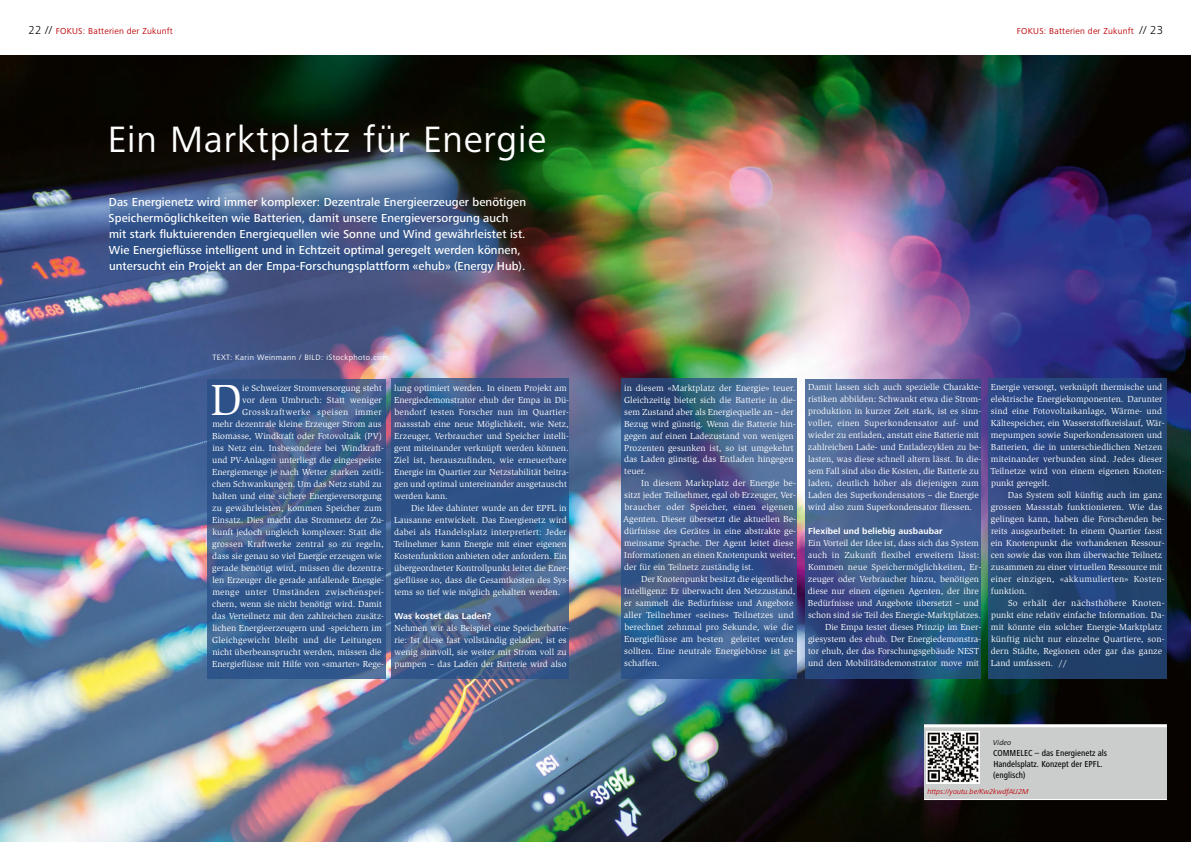
<style>
.page{position:relative;width:1191px;height:842px;background:#fff}
.page>*{position:absolute;margin:0;border:0;box-sizing:border-box;transform-origin:0 0}
.t1{font:44.8px "Slimbach Std";color:#fff}
.t2{font:38px "Frutiger Next Pro";letter-spacing:.025em;color:#fff}
.t3{font:500 12px/16px "Frutiger Next Pro";letter-spacing:.005em;color:#fff}
.t4{font:9px/12px "Slimbach Std";color:#fff}
.t5{font:500 condensed 9px/11px "Frutiger Next Pro";color:#000}
.t6{font:9px "Frutiger Next Pro";letter-spacing:.025em;color:#c00609}
.t7{font:700 9px "Frutiger Next Pro";letter-spacing:.01em;color:#fff}
.t8{font:8px "Frutiger Next Pro";letter-spacing:.05em;color:#fff}
.t9{font:italic 7.5px "Frutiger Next Pro";color:#c00609}
.t10{font:italic 7.5px "Frutiger Next Pro";color:#000}
.s1{font-weight:300;font-size:12px;color:#000}
</style>
<div class="page">
<img style="left:0;top:55px;width:1191px;height:787px">
<svg style="left:207px;top:379px;width:179px;height:300px;background:#34578b"></svg>
<svg style="left:392px;top:378px;width:177px;height:301px;background:#365688"></svg>
<svg style="left:988px;top:378px;width:179px;height:301px;background:#254475"></svg>
<svg style="left:621px;top:378px;width:175px;height:301px;background:#3d5a8c"></svg>
<svg style="left:805px;top:379px;width:176px;height:300px;background:#3c598c"></svg>
<svg style="left:110px;top:151px;width:389px;height:120px;background:#3c5175"></svg>
<div style="left:924px;top:726px;width:242px;height:74px;background:#cbcdcd"></div>
<img style="left:927px;top:731px;width:52px;height:53px">
<hr style="left:924px;top:799px;width:242px;height:1px;background:#fff">
<hr style="left:924px;top:724px;width:242px;height:3px;background:#fff">
<p class="t6" style="left:28px;top:26px;width:146px"><span class="s1">22 //</span> FOKUS: Batterien der Zukunft</p>
<p class="t6" style="left:1017px;top:26px;width:148px">FOKUS: Batterien der Zukunft <span class="s1">// 23</span></p>
<h2 class="t2" style="left:108px;top:117px;width:440px">Ein Marktplatz für Energie</h2>
<p class="t3" style="left:109px;top:194px;width:419px">Das Energienetz wird immer komplexer: Dezentrale Energieerzeuger benötigen Speichermöglichkeiten wie Batterien, damit unsere Energieversorgung auch mit stark fluktuierenden Energiequellen wie Sonne und Wind gewährleistet ist.<br>Wie Energieflüsse intelligent und in Echtzeit optimal geregelt werden können, untersucht ein Projekt an der Empa-Forschungsplattform «ehub» (Energy Hub).</p>
<p class="t8" style="left:212px;top:353px;width:178px">TEXT: Karin Weinmann / BILD: iStockphoto.com</p>
<p class="t4" style="left:212px;top:382px;width:173px;text-align:right">ie Schweizer Stromversorgung steht<br>vor dem Umbruch: Statt weniger Grosskraftwerke speisen immer<br>mehr dezentrale kleine Erzeuger Strom aus Biomasse, Windkraft oder Fotovoltaik (PV) ins Netz ein. Insbesondere bei Windkraft&shy;und PV-Anlagen unterliegt die eingespeiste Energiemenge je nach Wetter starken zeitli&shy;chen Schwankungen. Um das Netz stabil zu halten und eine sichere Energieversorgung zu gewährleisten, kommen Speicher zum Einsatz. Dies macht das Stromnetz der Zu&shy;kunft jedoch ungleich komplexer: Statt die grossen Kraftwerke zentral so zu regeln, dass sie genau so viel Energie erzeugen wie gerade benötigt wird, müssen die dezentra&shy;len Erzeuger die gerade anfallende Energie&shy;menge unter Umständen zwischenspei&shy;chern, wenn sie nicht benötigt wird. Damit das Verteilnetz mit den zahlreichen zusätz&shy;lichen Energieerzeugern und -speichern im Gleichgewicht bleibt und die Leitungen nicht überbeansprucht werden, müssen die Energieflüsse mit Hilfe von «smarter» Rege-</p>
<p class="t4" style="left:808px;top:381px;width:175px">Damit lassen sich auch spezielle Charakte&shy;ristiken abbilden: Schwankt etwa die Strom&shy;produktion in kurzer Zeit stark, ist es sinn&shy;voller, einen Superkondensator auf- und wieder zu entladen, anstatt eine Batterie mit zahlreichen Lade- und Entladezyklen zu be&shy;lasten, was diese schnell altern lässt. In die&shy;sem Fall sind also die Kosten, die Batterie zu laden, deutlich höher als diejenigen zum Laden des Superkondensators – die Energie wird also zum Superkondensator fliessen.</p>
<p class="t4" style="left:624px;top:382px;width:173px">in diesem «Marktplatz der Energie» teuer.<br>Gleichzeitig bietet sich die Batterie in die&shy;sem Zustand aber als Energiequelle an – der Bezug wird günstig. Wenn die Batterie hin&shy;gegen auf einen Ladezustand von wenigen Prozenten gesunken ist, so ist umgekehrt das Laden günstig, das Entladen hingegen teuer.</p>
<p class="t4" style="left:623px;top:477px;width:174px;text-indent:18px">In diesem Marktplatz der Energie be&shy;sitzt jeder Teilnehmer, egal ob Erzeuger, Ver&shy;braucher oder Speicher, einen eigenen Agenten. Dieser übersetzt die aktuellen Be&shy;dürfnisse des Gerätes in eine abstrakte ge&shy;meinsame Sprache. Der Agent leitet diese Informationen an einen Knotenpunkt weiter, der für ein Teilnetz zuständig ist.</p>
<p class="t4" style="left:624px;top:573px;width:173px;text-indent:17px">Der Knotenpunkt besitzt die eigentliche Intelligenz: Er überwacht den Netzzustand, er sammelt die Bedürfnisse und Angebote aller Teilnehmer «seines» Teilnetzes und berechnet zehnmal pro Sekunde, wie die Energieflüsse am besten geleitet werden sollten. Eine neutrale Energiebörse ist ge&shy;schaffen.</p>
<p class="t4" style="left:394px;top:382px;width:176px">lung optimiert werden. In einem Projekt am Energiedemonstrator ehub der Empa in Dü&shy;bendorf testen Forscher nun im Quartier&shy;massstab eine neue Möglichkeit, wie Netz, Erzeuger, Verbraucher und Speicher intelli&shy;gent miteinander verknüpft werden können.<br>Ziel ist, herauszufinden, wie erneuerbare Energie im Quartier zur Netzstabilität beitra&shy;gen und optimal untereinander ausgetauscht werden kann.</p>
<p class="t4" style="left:394px;top:502px;width:177px;text-indent:17px">Die Idee dahinter wurde an der EPFL in Lausanne entwickelt. Das Energienetz wird dabei als Handelsplatz interpretiert: Jeder Teilnehmer kann Energie mit einer eigenen Kostenfunktion anbieten oder anfordern. Ein übergeordneter Kontrollpunkt leitet die Ener&shy;gieflüsse so, dass die Gesamtkosten des Sys&shy;tems so tief wie möglich gehalten werden.</p>
<p class="t7" style="left:394px;top:610px;width:98px">Was kostet das Laden?</p>
<p class="t4" style="left:394px;top:622px;width:176px">Nehmen wir als Beispiel eine Speicherbatte&shy;rie: Ist diese fast vollständig geladen, ist es wenig sinnvoll, sie weiter mit Strom voll zu pumpen – das Laden der Batterie wird also</p>
<h1 class="t1" style="left:210px;top:374px;width:33px">D</h1>
<p class="t7" style="left:808px;top:526px;width:136px">Flexibel und beliebig ausbaubar</p>
<p class="t4" style="left:807px;top:537px;width:175px;text-align:right">Ein Vorteil der Idee ist, dass sich das System auch in Zukunft flexibel erweitern lässt:<br>Kommen neue Speichermöglichkeiten, Er&shy;zeuger oder Verbraucher hinzu, benötigen diese nur einen eigenen Agenten, der ihre Bedürfnisse und Angebote übersetzt – und schon sind sie Teil des Energie-Marktplatzes.<br>Die Empa testet dieses Prinzip im Ener&shy;giesystem des ehub. Der Energiedemonstra&shy;tor ehub, der das Forschungsgebäude NEST und den Mobilitätsdemonstrator move mit</p>
<p class="t4" style="left:990px;top:381px;width:175px">Energie versorgt, verknüpft thermische und elektrische Energiekomponenten. Darunter sind eine Fotovoltaikanlage, Wärme- und Kältespeicher, ein Wasserstoffkreislauf, Wär&shy;mepumpen sowie Superkondensatoren und Batterien, die in unterschiedlichen Netzen miteinander verbunden sind. Jedes dieser Teilnetze wird von einem eigenen Knoten&shy;punkt geregelt.</p>
<p class="t4" style="left:990px;top:489px;width:175px;text-indent:17px">Das System soll künftig auch im ganz grossen Massstab funktionieren. Wie das gelingen kann, haben die Forschenden be&shy;reits ausgearbeitet: In einem Quartier fasst ein Knotenpunkt die vorhandenen Ressour&shy;cen sowie das von ihm überwachte Teilnetz zusammen zu einer virtuellen Ressource mit einer einzigen, «akkumulierten» Kosten&shy;funktion.</p>
<p class="t4" style="left:990px;top:597px;width:175px;text-indent:17px">So erhält der nächsthöhere Knoten&shy;punkt eine relativ einfache Information. Da&shy;mit könnte ein solcher Energie-Marktplatz künftig nicht nur einzelne Quartiere, son&shy;dern Städte, Regionen oder gar das ganze Land umfassen. //</p>
<p class="t10" style="left:993px;top:738px;width:20px">Video</p>
<p class="t5" style="left:993px;top:747px;width:116px">COMMELEC – das Energienetz als<br>Handelsplatz. Konzept der EPFL. (englisch)</p>
<p class="t9" style="left:927px;top:787px;width:103px">https://youtu.be/Kw2kwdfAU2M</p>
</div>
